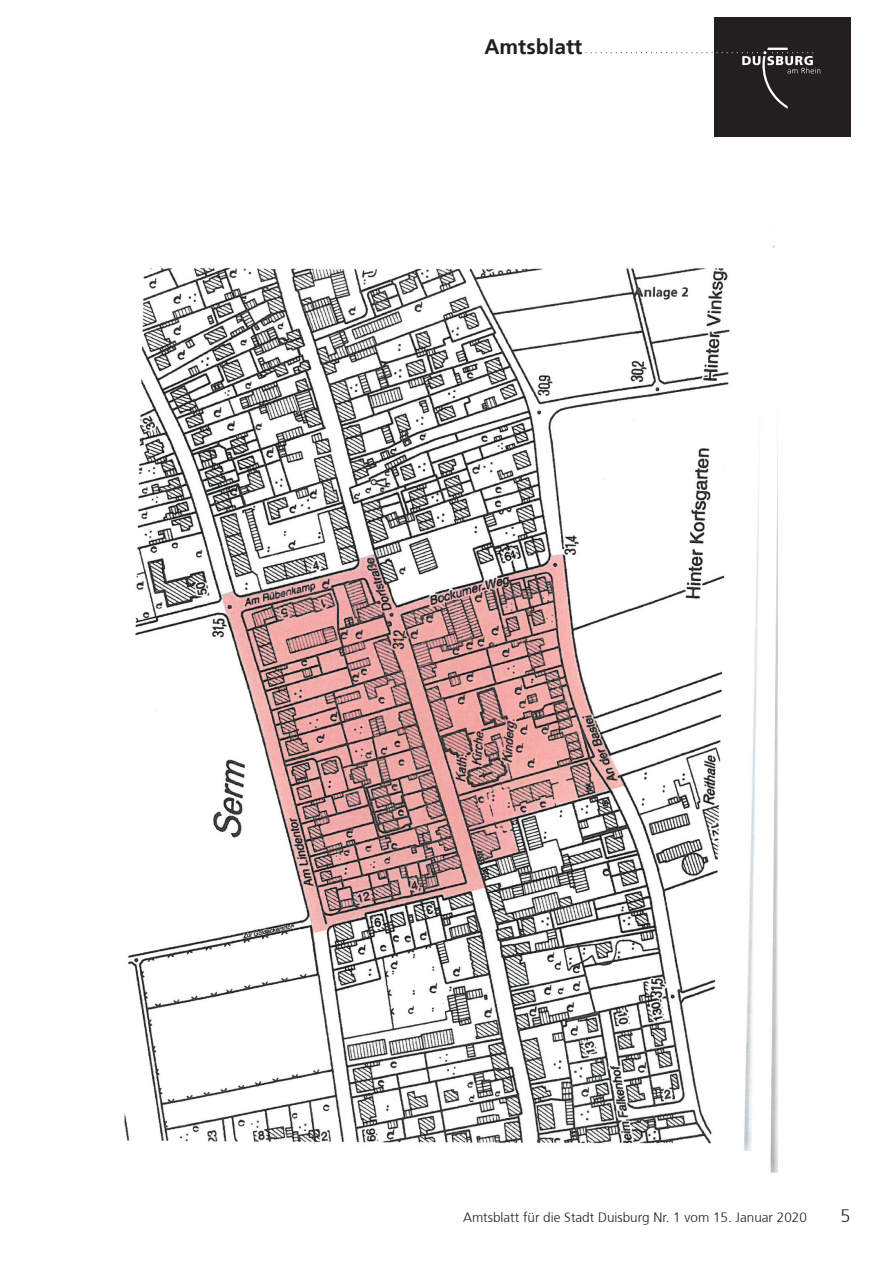
<style>
.page{position:relative;width:893px;height:1263px;background:#fff}
.page>*{position:absolute;margin:0;border:0;box-sizing:border-box;transform-origin:0 0}
.t1{font:72px "Duisburg Logo";color:#231f20}
.t2{font:700 21px "Frutiger 65";color:#231f20}
.t3{font:300 18px "Frutiger 45";color:#231f20}
.Fußzeile{font:300 13.5px "Frutiger 45";color:#231f20}
.s1{color:#fff}
</style>
<div class="page">
<div style="left:714px;top:17px;width:136px;height:119px;background:#231f20"></div>
<img style="left:124px;top:245px;width:654px;height:928px">
<h2 class="t2" style="left:484px;top:34px;width:100px">Amtsblatt</h2>
<h1 class="t1" style="left:585px;top:-14px;width:236px">..............<span class="s1">...L</span></h1>
<p class="Fußzeile" style="left:463px;top:1210px;width:345px">Amtsblatt für die Stadt Duisburg Nr. 1 vom 15. Januar 2020</p>
<h3 class="t3" style="left:840px;top:1206px;width:12px">5</h3>
</div>
